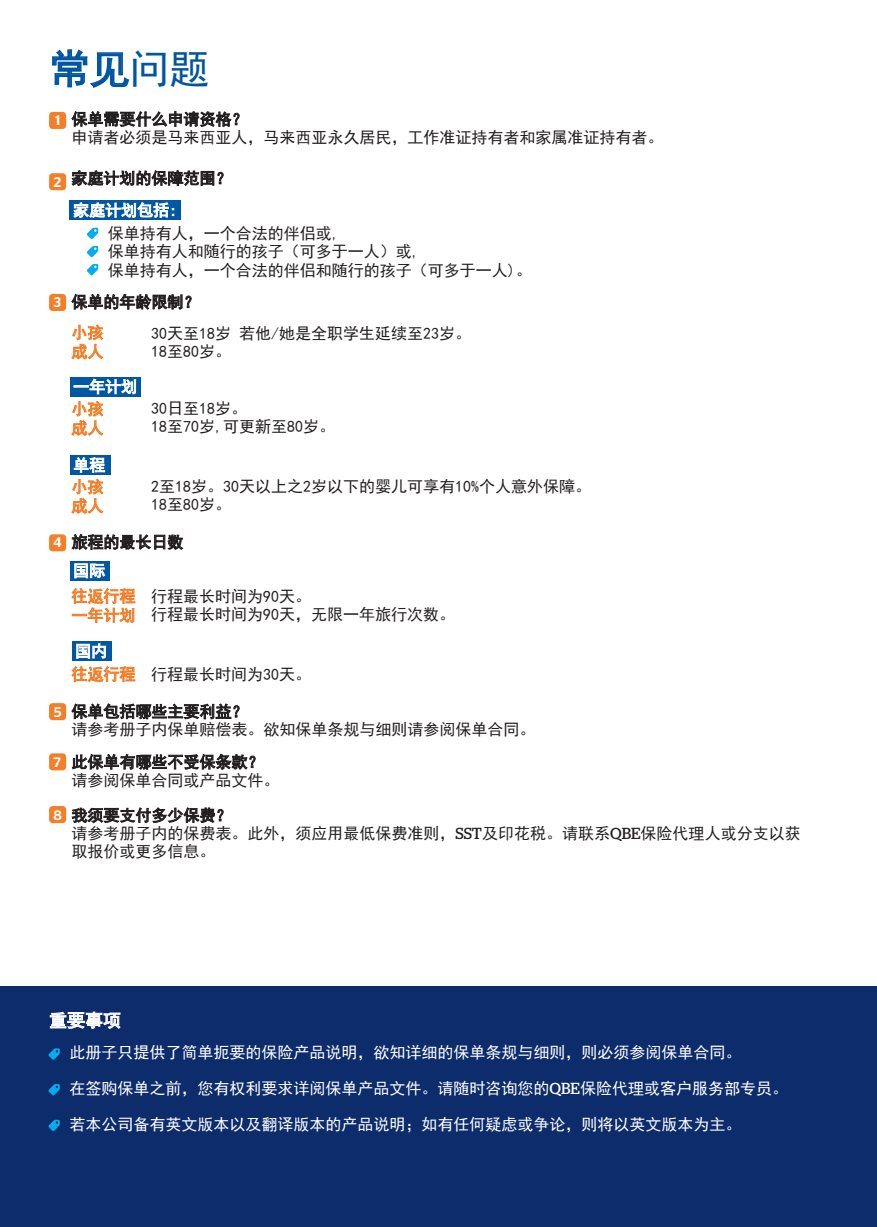
<style>
.page{position:relative;width:877px;height:1227px;background:#fff}
.page>*{position:absolute;margin:0;border:0;box-sizing:border-box;transform-origin:0 0}
.t1{font:40px "Sim Hei";color:#0056a2}
.t2{font:18px "Sim Hei";color:#fff}
.t3{font:16px/18px "Sim Hei";color:#231f20}
.t4{font:16px "Sim Hei";color:#fff}
.t5{font:16px/19.2px "Sim Hei";color:#f57e29}
.t6{font:500 14px "Stag Sans";color:#fff}
.s1{font-family:"Stag Sans";font-weight:500;font-size:13.6px;color:#fff}
.s2{font-family:"Stag Sans";font-weight:500;font-size:14px;color:#fff}
.s3{font-family:"Stag"}
</style>
<div class="page">
<svg style="left:52px;top:49px;width:78px;height:39px"></svg>
<div style="left:49px;top:112px;width:17px;height:17px;background:#f57e29;border-radius:3px"></div>
<svg style="left:71px;top:111px;width:169px;height:16px"></svg>
<div style="left:49px;top:703px;width:17px;height:17px;background:#f57e29;border-radius:3px"></div>
<div style="left:49px;top:294px;width:17px;height:17px;background:#f57e29;border-radius:3px"></div>
<div style="left:49px;top:534px;width:17px;height:17px;background:#f57e29;border-radius:3px"></div>
<div style="left:70px;top:377px;width:71px;height:20px;background:#0058a4"></div>
<svg style="left:70px;top:455px;width:40px;height:19px"></svg>
<svg style="left:71px;top:400px;width:34px;height:72px"></svg>
<svg style="left:71px;top:293px;width:121px;height:101px"></svg>
<div style="left:49px;top:753px;width:17px;height:17px;background:#f57e29;border-radius:3px"></div>
<svg style="left:72px;top:753px;width:184px;height:16px"></svg>
<div style="left:49px;top:805px;width:17px;height:17px;background:#f57e29;border-radius:3px"></div>
<svg style="left:72px;top:807px;width:152px;height:16px"></svg>
<div style="left:49px;top:173px;width:17px;height:17px;background:#f57e29;border-radius:3px"></div>
<svg style="left:71px;top:170px;width:153px;height:87px"></svg>
<svg style="left:87px;top:264px;width:11px;height:11px"></svg>
<div style="left:1px;top:986px;width:876px;height:240px;background:#0d2c6c"></div>
<svg style="left:50px;top:1011px;width:71px;height:17px"></svg>
<svg style="left:48px;top:1048px;width:12px;height:11px"></svg>
<svg style="left:48px;top:1084px;width:12px;height:11px"></svg>
<svg style="left:48px;top:1119px;width:12px;height:11px"></svg>
<svg style="left:70px;top:561px;width:40px;height:19px"></svg>
<svg style="left:71px;top:478px;width:113px;height:100px"></svg>
<svg style="left:71px;top:587px;width:64px;height:36px"></svg>
<div style="left:72px;top:640px;width:40px;height:20px;background:#0058a4"></div>
<svg style="left:76px;top:643px;width:30px;height:15px"></svg>
<svg style="left:71px;top:666px;width:169px;height:54px"></svg>
<h1 class="t1" style="left:50px;top:48px;width:162px">常见问题</h1>
<p class="t3" style="left:71px;top:110px;width:593px;text-indent:-16px"><span class="s1">1</span> 保单需要什么申请资格？<br>申请者必须是马来西亚人，马来西亚永久居民，工作准证持有者和家属准证持有者。</p>
<p class="t6" style="left:54px;top:174px;width:9px">2</p>
<p class="t3" style="left:71px;top:169px;width:162px">家庭计划的保障范围？</p>
<p class="t4" style="left:73px;top:202px;width:106px">家庭计划包括:</p>
<p class="t3" style="left:108px;top:224px;width:425px;line-height:18.6px">保单持有人，一个合法的伴侣或,<br>保单持有人和随行的孩子（可多于一人）或,<br>保单持有人，一个合法的伴侣和随行的孩子（可多于一人)。</p>
<p class="t3" style="left:54px;top:293px;width:147px"><span class="s2">3</span> 保单的年龄限制？</p>
<p class="t5" style="left:71px;top:323px;width:33px">小孩成人</p>
<p class="t4" style="left:73px;top:378px;width:66px">一年计划</p>
<p class="t5" style="left:71px;top:399px;width:33px">小孩成人</p>
<p class="t4" style="left:73px;top:457px;width:33px">单程</p>
<p class="t5" style="left:71px;top:477px;width:33px">小孩成人</p>
<p class="t3" style="left:151px;top:324px;width:321px">30天至18岁 若他/她是全职学生延续至23岁。<br>18至80岁。</p>
<p class="t3" style="left:151px;top:399px;width:185px">30日至18岁。<br>18至70岁,可更新至80岁。</p>
<p class="t3" style="left:151px;top:477px;width:441px">2至18岁。30天以上之2岁以下的婴儿可享有10%个人意外保障。<br>18至80岁。</p>
<p class="t3" style="left:53px;top:533px;width:131px"><span class="s2">4</span> 旅程的最长日数</p>
<p class="t4" style="left:73px;top:562px;width:33px">国际</p>
<p class="t5" style="left:71px;top:586px;width:66px">往返行程一年计划</p>
<p class="t4" style="left:75px;top:642px;width:33px">国内</p>
<p class="t5" style="left:71px;top:664px;width:66px">往返行程</p>
<p class="t3" style="left:151px;top:587px;width:305px">行程最长时间为90天。<br>行程最长时间为90天，无限一年旅行次数。</p>
<p class="t3" style="left:151px;top:665px;width:161px">行程最长时间为30天。</p>
<p class="t3" style="left:71px;top:702px;width:465px;text-indent:-17px"><span class="s2">5</span> 保单包括哪些主要利益？<br>请参考册子内保单赔偿表。欲知保单条规与细则请参阅保单合同。</p>
<p class="t3" style="left:71px;top:752px;width:209px;text-indent:-18px"><span class="s1">7</span> 此保单有哪些不受保条款？请参阅保单合同或产品文件。</p>
<p class="t3" style="left:71px;top:806px;width:731px;text-indent:-18px"><span class="s1">8</span> 我须要支付多少保费？<br>请参考册子内的保费表。此外，须应用最低保费准则，<span class="s3">SST</span>及印花税。请联系<span class="s3">QBE</span>保险代理人或分支以获取报价或更多信息。</p>
<p class="t2" style="left:49px;top:1010px;width:73px">重要事项</p>
<p class="t4" style="left:69px;top:1044px;width:674px">此册子只提供了简单扼要的保险产品说明，欲知详细的保单条规与细则，则必须参阅保单合同。</p>
<p class="t4" style="left:69px;top:1080px;width:720px">在签购保单之前，您有权利要求详阅保单产品文件。请随时咨询您的<span class="s3">QBE</span>保险代理或客户服务部专员。</p>
<p class="t4" style="left:69px;top:1116px;width:674px">若本公司备有英文版本以及翻译版本的产品说明；如有任何疑虑或争论，则将以英文版本为主。</p>
</div>
